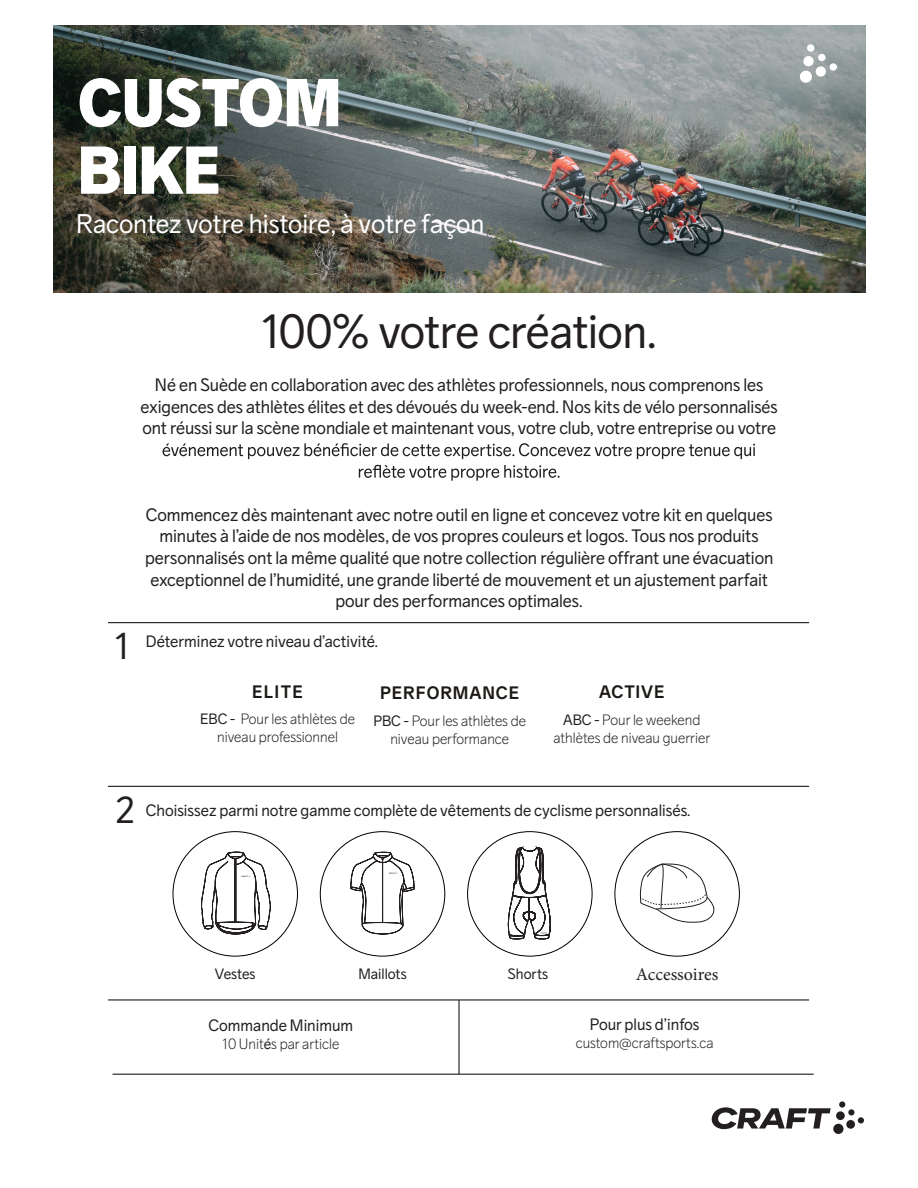
<style>
.page{position:relative;width:918px;height:1188px;background:#fff}
.page>*{position:absolute;margin:0;border:0;box-sizing:border-box;transform-origin:0 0}
.t1{font:900 67.5px/67.5px "Craft Sans";letter-spacing:.025em;color:#fff}
.t2{font:48px "Craft Sans";letter-spacing:-.015em;color:#231f20}
.t3{font:37.5px "Craft Sans";color:#231f20}
.t4{font:27px "Craft Sans";color:#fff}
.t5{font:18px/21.6px "Craft Sans";letter-spacing:-.005em;color:#231f20;text-align:center}
.t6{font:700 18px "Craft Sans";letter-spacing:.05em;color:#1c1915}
.t7{font:18px "Minion Pro";color:#231f20}
.t8{font:16.5px "Craft Sans";color:#231f20}
.t9{font:300 15px/18px "Craft Sans";color:#231f20;text-align:center}
.t10{font:15px "Craft Sans";color:#231f20}
.s1{font-weight:400}
</style>
<div class="page">
<img style="left:54px;top:25px;width:812px;height:267px">
<svg style="left:163px;top:443px;width:592px;height:16px"></svg>
<svg style="left:359px;top:465px;width:201px;height:16px"></svg>
<div style="left:807px;top:44px;width:8px;height:8px;background:#fff;border-radius:3px"></div>
<svg style="left:818px;top:53px;width:8px;height:8px"></svg>
<div style="left:829px;top:63px;width:8px;height:8px;background:#fff;border-radius:3px"></div>
<svg style="left:799px;top:56px;width:27px;height:27px"></svg>
<hr style="left:108px;top:1000px;width:701px;height:1px;background:#000">
<hr style="left:113px;top:1074px;width:701px;height:1px;background:#000">
<hr style="left:108px;top:622px;width:701px;height:1px;background:#000">
<hr style="left:459px;top:1000px;width:1px;height:74px;background:#000">
<hr style="left:108px;top:786px;width:701px;height:1px;background:#000">
<svg style="left:712px;top:1101px;width:152px;height:33px"></svg>
<svg style="left:640px;top:863px;width:75px;height:60px"></svg>
<svg style="left:350px;top:852px;width:65px;height:105px"></svg>
<svg style="left:201px;top:851px;width:70px;height:83px"></svg>
<svg style="left:508px;top:847px;width:43px;height:93px"></svg>
<h1 class="t1" style="left:79px;top:69px;width:263px">CUSTOM<br>BIKE</h1>
<h3 class="t4" style="left:76px;top:208px;width:410px">Racontez votre histoire, à votre façon</h3>
<h2 class="t2" style="left:262px;top:303px;width:396px">100% votre création.</h2>
<p class="t5" style="left:141px;top:374px;width:639px">Né en Suède en collaboration avec des athlètes professionnels, nous comprenons les exigences des athlètes élites et des dévoués du week-end. Nos kits de vélo personnalisés ont réussi sur la scène mondiale et maintenant vous, votre club, votre entreprise ou votre</p>
<h3 class="t3" style="left:115px;top:624px;width:16px">1</h3>
<p class="t5" style="left:145px;top:504px;width:630px">Commencez dès maintenant avec notre outil en ligne et concevez votre kit en quelques minutes à l’aide de nos modèles, de vos propres couleurs et logos. Tous nos produits personnalisés ont la même qualité que notre collection régulière offrant une évacuation exceptionnel de l’humidité, une grande liberté de mouvement et un ajustement parfait pour des performances optimales.</p>
<p class="t8" style="left:146px;top:632px;width:234px">Déterminez votre niveau d’activité.</p>
<p class="t6" style="left:252px;top:681px;width:52px">ELITE</p>
<p class="t6" style="left:380px;top:682px;width:141px">PERFORMANCE</p>
<p class="t6" style="left:599px;top:681px;width:67px">ACTIVE</p>
<p class="t9" style="left:200px;top:709px;width:156px"><span class="s1">EBC -</span> Pour les athlètes de niveau professionnel</p>
<p class="t9" style="left:373px;top:712px;width:154px"><span class="s1">PBC -</span> Pour les athlètes de niveau performance</p>
<p class="t9" style="left:554px;top:711px;width:158px"><span class="s1">ABC -</span> Pour le weekend athlètes de niveau guerrier</p>
<h3 class="t3" style="left:115px;top:788px;width:21px">2</h3>
<p class="t8" style="left:146px;top:801px;width:546px">Choisissez parmi notre gamme complète de vêtements de cyclisme personnalisés.</p>
<p class="t10" style="left:215px;top:965px;width:42px">Vestes</p>
<p class="t10" style="left:358px;top:965px;width:50px">Maillots</p>
<p class="t10" style="left:508px;top:965px;width:42px">Shorts</p>
<p class="t7" style="left:636px;top:963px;width:84px">Accessoires</p>
<p class="t8" style="left:209px;top:1015px;width:146px">Commande Minimum</p>
<p class="t9" style="left:223px;top:1034px;width:118px">10 Unit<span class="s1">é</span>s par article</p>
<p class="t8" style="left:590px;top:1014px;width:111px">Pour plus d’infos</p>
<p class="t9" style="left:576px;top:1033px;width:139px">custom@craftsports.ca</p>
</div>
